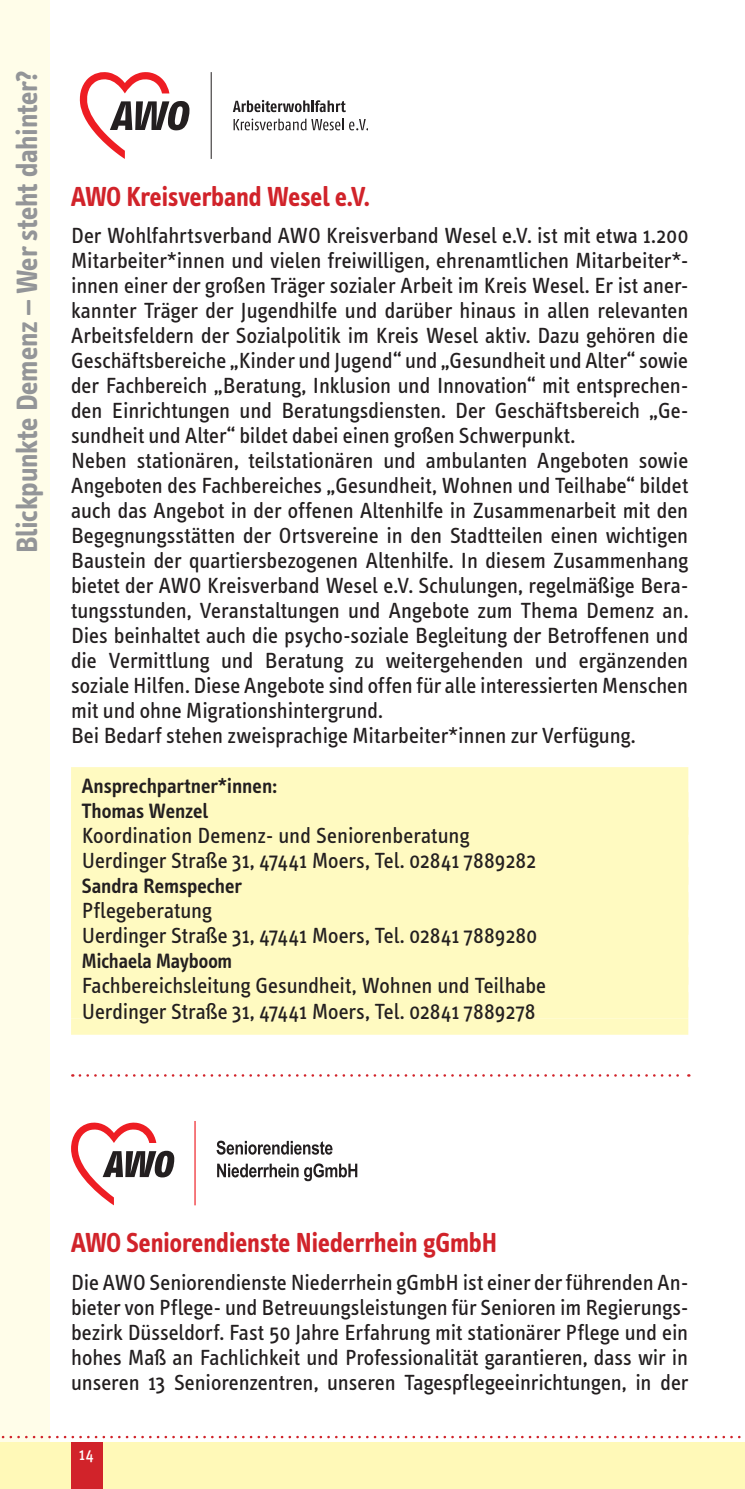
<style>
.page{position:relative;width:745px;height:1489px;background:#fff}
.page>*{position:absolute;margin:0;border:0;box-sizing:border-box;transform-origin:0 0}
.t1{font:700 30px "Info Text";letter-spacing:-.01em;color:#939598}
.t2{font:700 28px "Info Text";letter-spacing:-.005em;color:#d1232a;scale:.95 1}
.t3{font:22.5px/25px "Info Text";color:#231f20}
.t4{font:600 21.25px/25px "Info Text";letter-spacing:-.005em;color:#231f20}
.t5{font:17.5px "Info Text";color:#fff}
</style>
<div class="page">
<div style="left:71px;top:767px;width:617px;height:26px;background:#fffac1"></div>
<div style="left:71px;top:792px;width:617px;height:26px;background:#fffac1"></div>
<div style="left:71px;top:817px;width:617px;height:26px;background:#fffac1"></div>
<div style="left:71px;top:842px;width:617px;height:26px;background:#fffac1"></div>
<div style="left:71px;top:867px;width:617px;height:26px;background:#fffac1"></div>
<div style="left:71px;top:892px;width:617px;height:26px;background:#fffac1"></div>
<div style="left:71px;top:917px;width:617px;height:26px;background:#fffac1"></div>
<div style="left:71px;top:942px;width:617px;height:26px;background:#fffac1"></div>
<div style="left:71px;top:967px;width:617px;height:26px;background:#fffac1"></div>
<div style="left:71px;top:992px;width:617px;height:26px;background:#fffac1"></div>
<div style="left:71px;top:1018px;width:617px;height:16px;background:#fffac1"></div>
<div style="left:0;top:0;width:50px;height:1488px;background:#fffde9"></div>
<div style="left:0;top:1442px;width:744px;height:46px;background:#fff9b8"></div>
<div style="left:71px;top:1442px;width:31px;height:46px;background:#d1232a"></div>
<svg style="left:1px;top:1435px;width:740px;height:3px"></svg>
<svg style="left:80px;top:1074px;width:609px;height:2px"></svg>
<svg style="left:233px;top:100px;width:112px;height:12px"></svg>
<svg style="left:233px;top:119px;width:110px;height:11px"></svg>
<svg style="left:349px;top:119px;width:18px;height:11px"></svg>
<svg style="left:80px;top:72px;width:109px;height:87px"></svg>
<hr style="left:211px;top:72px;width:1px;height:87px;background:#231f20">
<svg style="left:71px;top:1122px;width:103px;height:83px"></svg>
<hr style="left:194px;top:1120px;width:1px;height:85px;background:#ee1d23">
<svg style="left:217px;top:1163px;width:140px;height:18px"></svg>
<svg style="left:216px;top:1140px;width:116px;height:14px"></svg>
<h1 class="t1" style="left:10px;top:553px;width:483px;rotate:-90deg">Blickpunkte Demenz – Wer steht dahinter?</h1>
<p class="t2" style="left:71px;top:180px;width:316px">AWO Kreisverband Wesel e.V.</p>
<p class="t3" style="left:71px;top:223px;width:618px">Der Wohlfahrtsverband AWO Kreisverband Wesel e.V. ist mit etwa 1.200<br>Mitarbeiter*innen und vielen freiwilligen, ehrenamtlichen Mitarbeiter*- innen einer der großen Träger sozialer Arbeit im Kreis Wesel. Er ist aner&shy;kannter Träger der Jugendhilfe und darüber hinaus in allen relevanten Arbeitsfeldern der Sozialpolitik im Kreis Wesel aktiv. Dazu gehören die Geschäftsbereiche „Kinder und Jugend“ und „Gesundheit und Alter“ sowie der Fachbereich „Beratung, Inklusion und Innovation“ mit entsprechen&shy;den Einrichtungen und Beratungsdiensten. Der Geschäftsbereich „Ge&shy;sundheit und Alter“ bildet dabei einen großen Schwerpunkt.<br>Neben stationären, teilstationären und ambulanten Angeboten sowie Angeboten des Fachbereiches „Gesundheit, Wohnen und Teilhabe“ bildet auch das Angebot in der offenen Altenhilfe in Zusammenarbeit mit den Begegnungsstätten der Ortsvereine in den Stadtteilen einen wichtigen Baustein der quartiersbezogenen Altenhilfe. In diesem Zusammenhang bietet der AWO Kreisverband Wesel e.V. Schulungen, regelmäßige Be ra&shy;tungsstunden, Veranstaltungen und Angebote zum Thema Demenz an.<br>Dies beinhaltet auch die psycho-soziale Begleitung der Betroffenen und die Vermittlung und Beratung zu weitergehenden und ergänzenden soziale Hilfen. Diese Angebote sind offen für alle interessierten Menschen mit und ohne Migrationshintergrund.<br>Bei Bedarf stehen zweisprachige Mitarbeiter*innen zur Verfügung.</p>
<p class="t4" style="left:82px;top:774px;width:197px">Ansprechpartner*innen:<br>Thomas Wenzel</p>
<p class="t3" style="left:82px;top:823px;width:455px">Koordination Demenz- und Seniorenberatung<br>Uerdinger Straße 31, 47441 Moers, Tel. 02841 7889282</p>
<p class="t4" style="left:82px;top:874px;width:161px">Sandra Remspecher</p>
<p class="t3" style="left:82px;top:898px;width:456px">Pflegeberatung<br>Uerdinger Straße 31, 47441 Moers, Tel. 02841 7889280</p>
<p class="t4" style="left:82px;top:949px;width:152px">Michaela Mayboom</p>
<p class="t3" style="left:82px;top:973px;width:466px">Fachbereichsleitung Gesundheit, Wohnen und Teilhabe<br>Uerdinger Straße 31, 47441 Moers, Tel. 02841 7889278</p>
<p class="t2" style="left:71px;top:1227px;width:449px">AWO Seniorendienste Niederrhein gGmbH</p>
<p class="t3" style="left:71px;top:1269px;width:618px;text-align:justify">Die AWO Seniorendienste Niederrhein gGmbH ist einer der führenden An&shy;bieter von Pflege- und Betreuungsleistungen für Senioren im Regierungs&shy;bezirk Düsseldorf. Fast 50 Jahre Erfahrung mit stationärer Pflege und ein hohes Maß an Fachlichkeit und Professionalität garantieren, dass wir in unseren 13 Seniorenzentren, unseren Tagespflegeeinrichtungen, in der</p>
<p class="t5" style="left:79px;top:1443px;width:16px">14</p>
</div>
